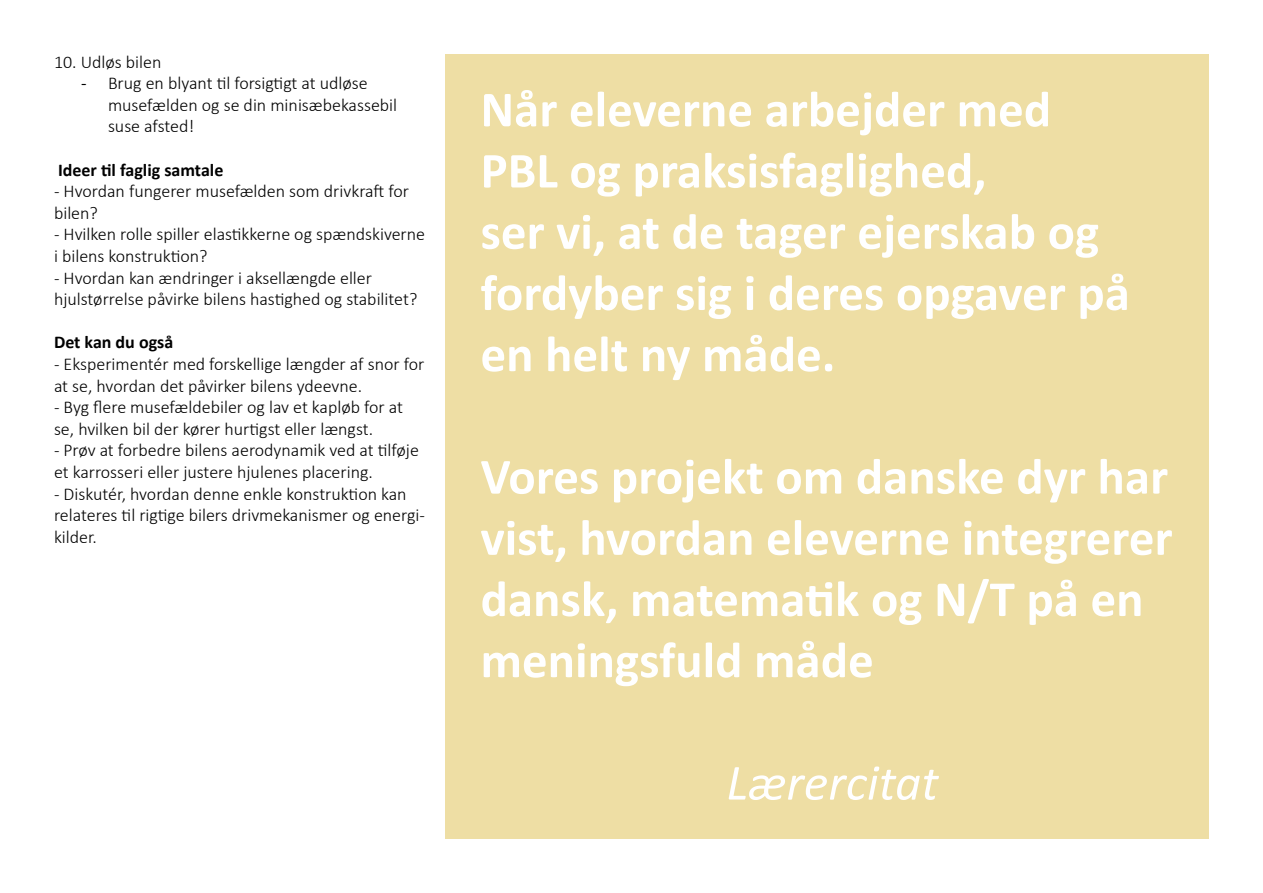
<style>
.page{position:relative;width:1263px;height:893px;background:#fff}
.page>*{position:absolute;margin:0;border:0;box-sizing:border-box;transform-origin:0 0}
.t1{font:700 51px/61.2px "Calibri";color:#fff}
.t2{font:italic 51px "Calibri";color:#fff}
.t3{font:300 18px/21.6px "Calibri";color:#000}
.t4{font:700 18px "Calibri";color:#000}
.s1{font-weight:400}
</style>
<div class="page">
<div style="left:445px;top:54px;width:764px;height:785px;background:#eedea4"></div>
<p class="t3" style="left:54px;top:51px;width:109px">10. Udløs bilen</p>
<p class="t3" style="left:108px;top:72px;width:291px;text-indent:-27px"><span class="s1">-</span> Brug en blyant til forsigtigt at udløse musefælden og se din minisæbekassebil suse afsted!</p>
<p class="t4" style="left:58px;top:158px;width:167px">Ideer til faglig samtale</p>
<p class="t3" style="left:54px;top:180px;width:356px">- Hvordan fungerer musefælden som drivkraft for bilen?</p>
<p class="t3" style="left:54px;top:223px;width:373px">- Hvilken rolle spiller elastikkerne og spændskiverne i bilens konstruktion?</p>
<p class="t3" style="left:54px;top:267px;width:320px">- Hvordan kan ændringer i aksellængde eller</p>
<p class="t3" style="left:54px;top:288px;width:365px">hjulstørrelse påvirke bilens hastighed og stabilitet?</p>
<p class="t4" style="left:54px;top:331px;width:121px">Det kan du også</p>
<p class="t3" style="left:54px;top:353px;width:372px">- Eksperimentér med forskellige længder af snor for at se, hvordan det påvirker bilens ydeevne.</p>
<p class="t3" style="left:54px;top:396px;width:350px">- Byg flere musefældebiler og lav et kapløb for at se, hvilken bil der kører hurtigst eller længst.</p>
<p class="t3" style="left:54px;top:439px;width:366px">- Prøv at forbedre bilens aerodynamik ved at tilføje et karrosseri eller justere hjulenes placering.</p>
<p class="t3" style="left:54px;top:483px;width:372px">- Diskutér, hvordan denne enkle konstruktion kan relateres til rigtige bilers drivmekanismer og energi&shy;kilder.</p>
<p class="t1" style="left:480px;top:79px;width:572px">Når eleverne arbejder med</p>
<p class="t1" style="left:480px;top:140px;width:507px">PBL og praksisfaglighed,</p>
<p class="t1" style="left:480px;top:201px;width:651px">ser vi, at de tager ejerskab og fordyber sig i deres opgaver på en helt ny måde.</p>
<p class="t1" style="left:480px;top:446px;width:693px">Vores projekt om danske dyr har vist, hvordan eleverne integrerer dansk, matematik og N/T på en meningsfuld måde</p>
<p class="t2" style="left:726px;top:747px;width:213px">Lærercitat</p>
</div>
